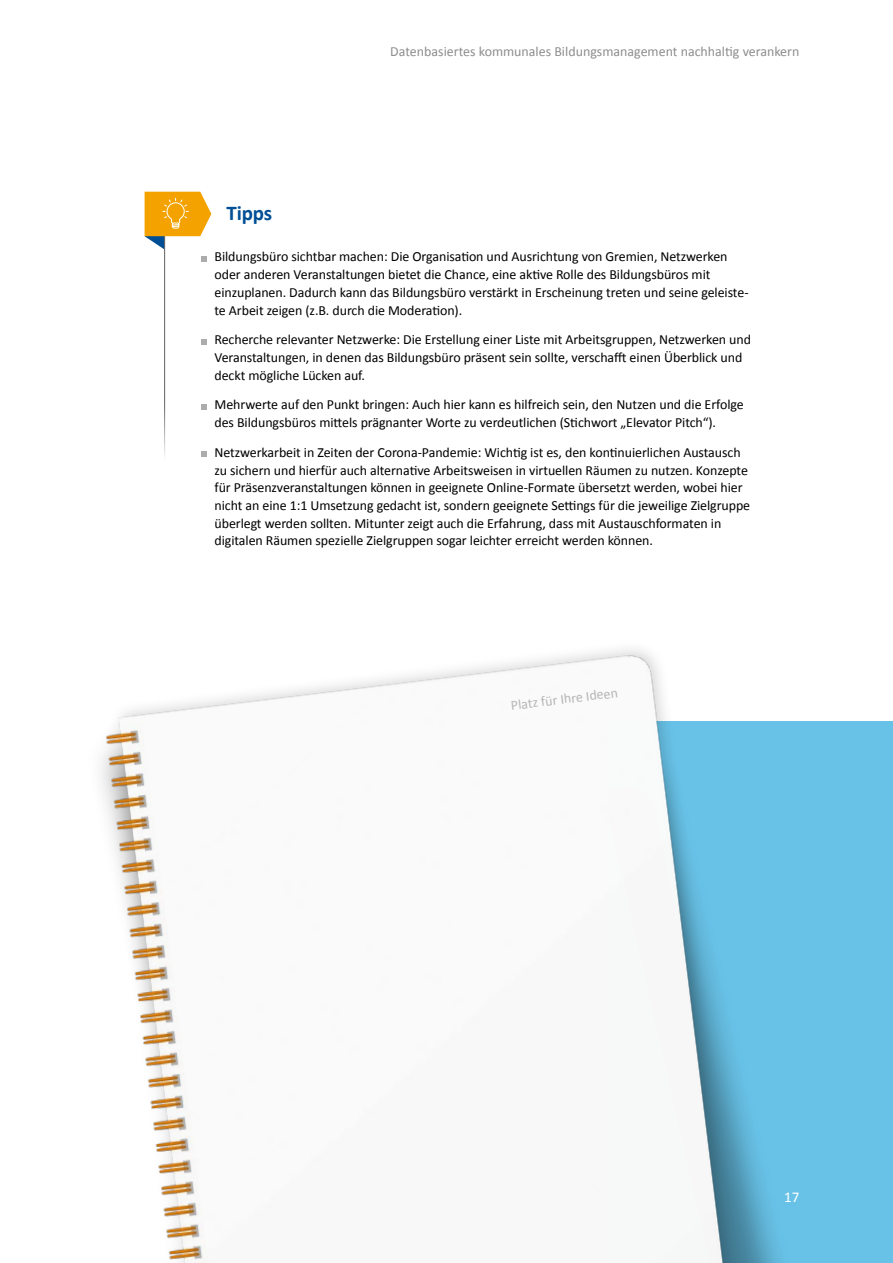
<style>
.page{position:relative;width:893px;height:1263px;background:#fff}
.page>*{position:absolute;margin:0;border:0;box-sizing:border-box;transform-origin:0 0}
.t1{font:700 21px "Calibri";letter-spacing:-.01em;color:#004f95}
.t2{font:15px "Calibri";color:#fff}
.t3{font:13.95px/17.7px "Calibri";letter-spacing:-.005em;color:#000}
.t4{font:13.95px "Calibri";color:#8e8d8e}
.t5{font:13.95px "Calibri";color:#b5b5b5}
</style>
<div class="page">
<div style="left:609px;top:721px;width:284px;height:542px;background:#68c2e7"></div>
<svg style="left:201px;top:256px;width:5px;height:5px"></svg>
<svg style="left:201px;top:339px;width:5px;height:5px"></svg>
<svg style="left:201px;top:404px;width:5px;height:5px"></svg>
<svg style="left:201px;top:452px;width:5px;height:5px"></svg>
<img style="left:101px;top:649px;width:667px;height:614px">
<hr style="left:164px;top:235px;width:1px;height:233px;background:#616161">
<svg style="left:145px;top:192px;width:66px;height:58px"></svg>
<p class="t4" style="left:390px;top:43px;width:411px">Datenbasiertes kommunales Bildungsmanagement nachhaltig verankern</p>
<h1 class="t1" style="left:227px;top:199px;width:47px">Tipps</h1>
<p class="t3" style="left:215px;top:248px;width:536px">Bildungsbüro sichtbar machen: Die Organisation und Ausrichtung von Gremien, Netzwerken oder anderen Veranstaltungen bietet die Chance, eine aktive Rolle des Bildungsbüros mit einzuplanen. Dadurch kann das Bildungsbüro verstärkt in Erscheinung treten und seine geleiste&shy;te Arbeit zeigen (z.B. durch die Moderation).</p>
<p class="t3" style="left:215px;top:331px;width:538px">Recherche relevanter Netzwerke: Die Erstellung einer Liste mit Arbeitsgruppen, Netzwerken und<br>Veranstaltungen, in denen das Bildungsbüro präsent sein sollte, verschafft einen Überblick und deckt mögliche Lücken auf.</p>
<p class="t3" style="left:215px;top:396px;width:531px">Mehrwerte auf den Punkt bringen: Auch hier kann es hilfreich sein, den Nutzen und die Erfolge des Bildungsbüros mittels prägnanter Worte zu verdeutlichen (Stichwort „Elevator Pitch“).</p>
<p class="t3" style="left:215px;top:443px;width:537px">Netzwerkarbeit in Zeiten der Corona-Pandemie: Wichtig ist es, den kontinuierlichen Austausch zu sichern und hierfür auch alternative Arbeitsweisen in virtuellen Räumen zu nutzen. Konzepte für Präsenzveranstaltungen können in geeignete Online-Formate übersetzt werden, wobei hier nicht an eine 1:1 Umsetzung gedacht ist, sondern geeignete Settings für die jeweilige Zielgruppe überlegt werden sollten. Mitunter zeigt auch die Erfahrung, dass mit Austauschformaten in digitalen Räumen spezielle Zielgruppen sogar leichter erreicht werden können.</p>
<p class="t5" style="left:510px;top:697px;width:109px;rotate:-7deg">Platz für Ihre Ideen</p>
<p class="t2" style="left:784px;top:1187px;width:17px">17</p>
</div>
